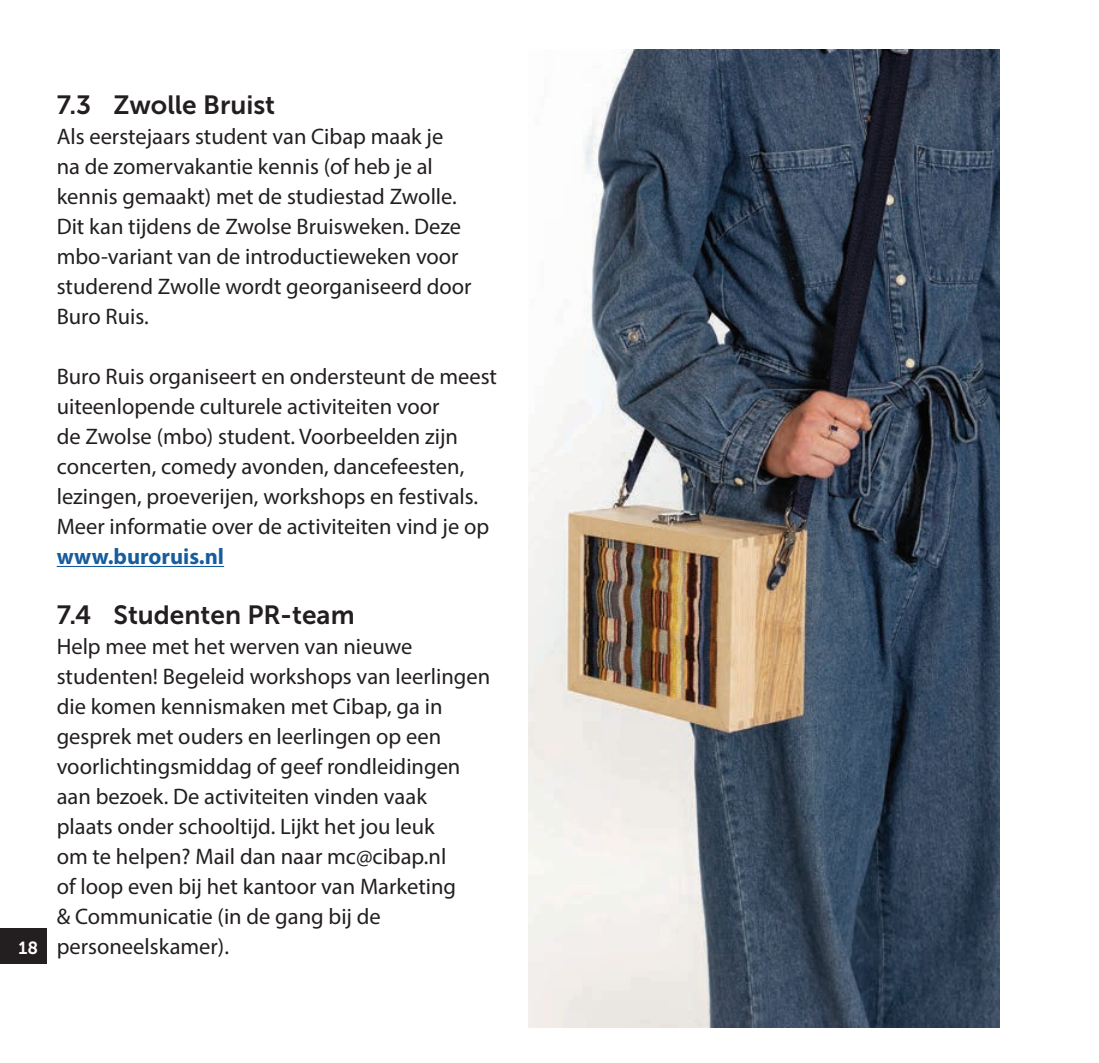
<style>
.page{position:relative;width:1099px;height:1063px;background:#fff}
.page>*{position:absolute;margin:0;border:0;box-sizing:border-box;transform-origin:0 0}
.t1{font:26.25px "Museo Sans 700";color:#231f20}
.t2{font:22.5px/30px "Myriad Pro";color:#231f20}
.t3{font:700 22.5px "Myriad Pro";color:#175d9e}
.s1{font-family:"Museo Sans 700";font-size:17.5px;color:#fff}
</style>
<div class="page">
<img style="left:528px;top:50px;width:471px;height:978px">
<hr style="left:57px;top:566px;width:167px;height:1px;background:#175d9e">
<div style="left:0;top:928px;width:46px;height:36px;background:#231f20"></div>
<p class="t1" style="left:57px;top:91px;width:220px">7.3 Zwolle Bruist</p>
<p class="t2" style="left:57px;top:121px;width:416px">Als eerstejaars student van Cibap maak je na de zomervakantie kennis (of heb je al kennis gemaakt) met de studiestad Zwolle.<br>Dit kan tijdens de Zwolse Bruisweken. Deze mbo-variant van de introductieweken voor studerend Zwolle wordt georganiseerd door Buro Ruis.</p>
<p class="t2" style="left:57px;top:361px;width:442px">Buro Ruis organiseert en ondersteunt de meest uiteenlopende culturele activiteiten voor<br>de Zwolse (mbo) student. Voorbeelden zijn concerten, comedy avonden, dancefeesten, lezingen, proeverijen, workshops en festivals.<br>Meer informatie over de activiteiten vind je op</p>
<p class="t3" style="left:57px;top:542px;width:169px">www.buroruis.nl</p>
<p class="t1" style="left:57px;top:601px;width:299px">7.4 Studenten PR-team</p>
<p class="t2" style="left:57px;top:631px;width:357px">Help mee met het werven van nieuwe</p>
<p class="t2" style="left:57px;top:661px;width:435px">studenten! Begeleid workshops van leerlingen</p>
<p class="t2" style="left:57px;top:691px;width:387px">die komen kennismaken met Cibap, ga in</p>
<p class="t2" style="left:57px;top:721px;width:386px">gesprek met ouders en leerlingen op een</p>
<p class="t2" style="left:57px;top:751px;width:405px">voorlichtingsmiddag of geef rondleidingen</p>
<p class="t2" style="left:57px;top:781px;width:372px">aan bezoek. De activiteiten vinden vaak</p>
<p class="t2" style="left:57px;top:811px;width:379px">plaats onder schooltijd. Lijkt het jou leuk</p>
<p class="t2" style="left:57px;top:841px;width:391px">om te helpen? Mail dan naar mc@cibap.nl</p>
<p class="t2" style="left:57px;top:871px;width:401px">of loop even bij het kantoor van Marketing</p>
<p class="t2" style="left:57px;top:901px;width:325px">&amp; Communicatie (in de gang bij de</p>
<p class="t2" style="left:19px;top:931px;width:212px"><span class="s1">18</span> personeelskamer).</p>
</div>
